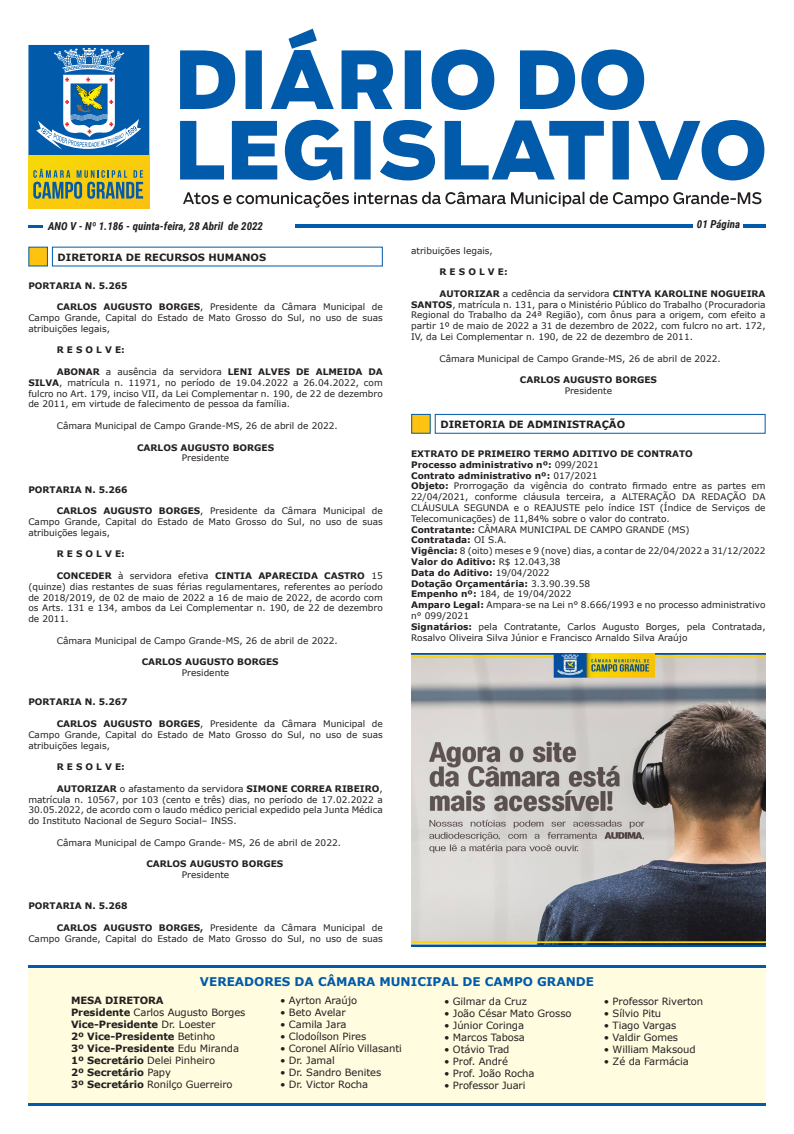
<style>
.page{position:relative;width:794px;height:1134px;background:#fff}
.page>*{position:absolute;margin:0;border:0;box-sizing:border-box;transform-origin:0 0}
.t1{font:700 12px "Verdana";color:#015aaa}
.t2{font:italic 700 11px "Roboto Condensed";color:#231f20}
.t3{font:10px "Verdana";letter-spacing:-.01em;color:#231f20}
.Título_Seção{font:700 10px/12px "Verdana";letter-spacing:-.01em;color:#231f20}
.t4{font:9px/10.8px "Verdana";color:#231f20;text-align:justify}
.t5{font:700 9px "Verdana";color:#231f20}
.s1{font-weight:700}
.s2{font-weight:400}
</style>
<div class="page">
<svg style="left:180px;top:29px;width:584px;height:151px"></svg>
<svg style="left:183px;top:192px;width:578px;height:16px"></svg>
<div style="left:29px;top:155px;width:120px;height:53px;background:#f9ce0c"></div>
<svg style="left:33px;top:169px;width:110px;height:30px"></svg>
<svg style="left:28px;top:45px;width:121px;height:110px;background:#3e80b7"></svg>
<hr style="left:28px;top:225px;width:14px;height:3px;background:#015aaa">
<hr style="left:295px;top:224px;width:397px;height:3px;background:#015aaa">
<hr style="left:743px;top:224px;width:22px;height:3px;background:#015aaa">
<div style="left:28px;top:965px;width:737px;height:138px;background:#fffce0"></div>
<hr style="left:28px;top:965px;width:737px;height:3px;background:#015aaa">
<hr style="left:28px;top:1103px;width:737px;height:3px;background:#015aaa">
<div style="left:28px;top:247px;width:20px;height:19px;background:#fec210"></div>
<div style="left:411px;top:414px;width:20px;height:20px;background:#fec210;border:1px solid #015aaa"></div>
<div style="left:435px;top:414px;width:330px;height:20px;background:#fff;border:1px solid #015aaa"></div>
<img style="left:411px;top:653px;width:354px;height:294px">
<p class="t2" style="left:48px;top:218px;width:216px">ANO V - Nº 1.186 - quinta-feira, 28 Abril de 2022</p>
<p class="t2" style="left:697px;top:216px;width:45px">01 Página</p>
<p class="Título_Seção" style="left:58px;top:251px;width:210px">DIRETORIA DE RECURSOS HUMANOS</p>
<p class="t5" style="left:28px;top:279px;width:101px">PORTARIA N. 5.265</p>
<p class="t4" style="left:28px;top:301px;width:356px;text-indent:28px"><span class="s1">CARLOS AUGUSTO BORGES</span>, Presidente da Câmara Municipal de Campo Grande, Capital do Estado de Mato Grosso do Sul, no uso de suas atribuições legais,</p>
<p class="t5" style="left:57px;top:344px;width:70px">R E S O L V E:</p>
<p class="t4" style="left:28px;top:366px;width:356px;text-indent:28px"><span class="s1">ABONAR</span> a ausência da servidora <span class="s1">LENI ALVES DE ALMEIDA DA SILVA</span>, matrícula n. 11971, no período de 19.04.2022 a 26.04.2022, com fulcro no Art. 179, inciso VII, da Lei Complementar n. 190, de 22 de dezembro de 2011, em virtude de falecimento de pessoa da família.</p>
<p class="t4" style="left:57px;top:420px;width:283px">Câmara Municipal de Campo Grande-MS, 26 de abril de 2022.</p>
<p class="t5" style="left:137px;top:441px;width:138px">CARLOS AUGUSTO BORGES</p>
<p class="t4" style="left:182px;top:453px;width:49px">Presidente</p>
<p class="t5" style="left:28px;top:483px;width:101px">PORTARIA N. 5.266</p>
<p class="t4" style="left:28px;top:505px;width:356px;text-indent:28px"><span class="s1">CARLOS AUGUSTO BORGES</span>, Presidente da Câmara Municipal de Campo Grande, Capital do Estado de Mato Grosso do Sul, no uso de suas atribuições legais,</p>
<p class="t5" style="left:57px;top:548px;width:70px">R E S O L V E:</p>
<p class="t4" style="left:28px;top:570px;width:356px;text-indent:28px"><span class="s1">CONCEDER</span> à servidora efetiva <span class="s1">CINTIA APARECIDA CASTRO</span> 15 (quinze) dias restantes de suas férias regulamentares, referentes ao período de 2018/2019, de 02 de maio de 2022 a 16 de maio de 2022, de acordo com os Arts. 131 e 134, ambos da Lei Complementar n. 190, de 22 de dezembro de 2011.</p>
<p class="t4" style="left:57px;top:635px;width:283px">Câmara Municipal de Campo Grande-MS, 26 de abril de 2022.</p>
<p class="t5" style="left:142px;top:656px;width:138px">CARLOS AUGUSTO BORGES</p>
<p class="t4" style="left:182px;top:667px;width:49px">Presidente</p>
<p class="t5" style="left:28px;top:696px;width:101px">PORTARIA N. 5.267</p>
<p class="t4" style="left:28px;top:718px;width:356px;text-indent:28px"><span class="s1">CARLOS AUGUSTO BORGES</span>, Presidente da Câmara Municipal de Campo Grande, Capital do Estado de Mato Grosso do Sul, no uso de suas atribuições legais,</p>
<p class="t5" style="left:57px;top:760px;width:70px">R E S O L V E:</p>
<p class="t4" style="left:28px;top:783px;width:356px;text-indent:28px"><span class="s1">AUTORIZAR</span> o afastamento da servidora <span class="s1">SIMONE CORREA RIBEIRO</span>, matrícula n. 10567, por 103 (cento e três) dias, no período de 17.02.2022 a 30.05.2022, de acordo com o laudo médico pericial expedido pela Junta Médica do Instituto Nacional de Seguro Social– INSS.</p>
<p class="t4" style="left:57px;top:837px;width:286px">Câmara Municipal de Campo Grande- MS, 26 de abril de 2022.</p>
<p class="t5" style="left:146px;top:858px;width:138px">CARLOS AUGUSTO BORGES</p>
<p class="t4" style="left:182px;top:869px;width:49px">Presidente</p>
<p class="t5" style="left:28px;top:900px;width:101px">PORTARIA N. 5.268</p>
<p class="t4" style="left:28px;top:922px;width:356px;text-align:right"><span class="s1">CARLOS AUGUSTO BORGES,</span> Presidente da Câmara Municipal de<br>Campo Grande, Capital do Estado de Mato Grosso do Sul, no uso de suas</p>
<p class="t4" style="left:411px;top:245px;width:83px">atribuições legais,</p>
<p class="t5" style="left:439px;top:265px;width:70px">R E S O L V E:</p>
<p class="t4" style="left:411px;top:288px;width:356px;text-indent:28px"><span class="s1">AUTORIZAR</span> a cedência da servidora <span class="s1">CINTYA KAROLINE NOGUEIRA SANTOS</span>, matrícula n. 131, para o Ministério Público do Trabalho (Procuradoria Regional do Trabalho da 24ª Região), com ônus para a origem, com efeito a partir 1º de maio de 2022 a 31 de dezembro de 2022, com fulcro no art. 172, IV, da Lei Complementar n. 190, de 22 de dezembro de 2011.</p>
<p class="t4" style="left:439px;top:353px;width:283px">Câmara Municipal de Campo Grande-MS, 26 de abril de 2022.</p>
<p class="t5" style="left:520px;top:373px;width:138px">CARLOS AUGUSTO BORGES</p>
<p class="t4" style="left:565px;top:385px;width:49px">Presidente</p>
<p class="Título_Seção" style="left:440px;top:418px;width:186px">DIRETORIA DE ADMINISTRAÇÃO</p>
<p class="t5" style="left:411px;top:447px;width:283px">EXTRATO DE PRIMEIRO TERMO ADITIVO DE CONTRATO</p>
<p class="t5" style="left:411px;top:458px;width:189px">Processo administrativo nº: <span class="s2">099/2021</span></p>
<p class="t5" style="left:411px;top:469px;width:188px">Contrato administrativo nº: <span class="s2">017/2021</span></p>
<p class="t4" style="left:411px;top:481px;width:356px"><span class="s1">Objeto:</span> Prorrogação da vigência do contrato firmado entre as partes em 22/04/2021, conforme cláusula terceira, a ALTERAÇÃO DA REDAÇÃO DA CLÁUSULA SEGUNDA e o REAJUSTE pelo índice IST (Índice de Serviços de Telecomunicações) de 11,84% sobre o valor do contrato.</p>
<p class="t4" style="left:411px;top:524px;width:280px"><span class="s1">Contratante:</span> CÂMARA MUNICIPAL DE CAMPO GRANDE (MS)</p>
<p class="t5" style="left:411px;top:534px;width:97px">Contratada: <span class="s2">OI S.A.</span></p>
<p class="t4" style="left:411px;top:545px;width:356px"><span class="s1">Vigência:</span> 8 (oito) meses e 9 (nove) dias, a contar de 22/04/2022 a 31/12/2022</p>
<p class="t5" style="left:411px;top:555px;width:151px">Valor do Aditivo: <span class="s2">R$ 12.043,38</span></p>
<p class="t5" style="left:411px;top:566px;width:140px">Data do Aditivo: <span class="s2">19/04/2022</span></p>
<p class="t5" style="left:411px;top:577px;width:180px">Dotação Orçamentária: <span class="s2">3.3.90.39.58</span></p>
<p class="t4" style="left:411px;top:589px;width:162px"><span class="s1">Empenho nº:</span> 184, de 19/04/2022</p>
<p class="t4" style="left:411px;top:599px;width:356px"><span class="s1">Amparo Legal:</span> Ampara-se na Lei n° 8.666/1993 e no processo administrativo n° 099/2021</p>
<p class="t4" style="left:411px;top:621px;width:356px"><span class="s1">Signatários:</span> pela Contratante, Carlos Augusto Borges, pela Contratada,<br>Rosalvo Oliveira Silva Júnior e Francisco Arnaldo Silva Araújo</p>
<h1 class="t1" style="left:200px;top:973px;width:395px">VEREADORES DA CÂMARA MUNICIPAL DE CAMPO GRANDE</h1>
<p class="Título_Seção" style="left:71px;top:994px;width:176px">MESA DIRETORA<br>Presidente <span class="s2">Carlos Augusto Borges<br></span>Vice-Presidente <span class="s2">Dr. Loester<br></span>2º Vice-Presidente <span class="s2">Betinho<br></span>3º Vice-Presidente <span class="s2">Edu Miranda<br></span>1º Secretário <span class="s2">Delei Pinheiro<br></span>2º Secretário <span class="s2">Papy<br></span>3º Secretário <span class="s2">Ronilço Guerreiro</span></p>
<p class="t3" style="left:280px;top:994px;width:78px">• Ayrton Araújo</p>
<p class="t3" style="left:444px;top:994px;width:84px">• Gilmar da Cruz</p>
<p class="t3" style="left:444px;top:1006px;width:129px">• João César Mato Grosso</p>
<p class="t3" style="left:444px;top:1018px;width:81px">• Júnior Coringa</p>
<p class="t3" style="left:444px;top:1030px;width:82px">• Marcos Tabosa</p>
<p class="t3" style="left:444px;top:1042px;width:67px">• Otávio Trad</p>
<p class="t3" style="left:444px;top:1054px;width:65px">• Prof. André</p>
<p class="t3" style="left:444px;top:1066px;width:92px">• Prof. João Rocha</p>
<p class="t3" style="left:444px;top:1078px;width:83px">• Professor Juari</p>
<p class="t3" style="left:280px;top:1006px;width:67px">• Beto Avelar</p>
<p class="t3" style="left:280px;top:1018px;width:68px">• Camila Jara</p>
<p class="t3" style="left:280px;top:1030px;width:88px">• Clodoílson Pires</p>
<p class="t3" style="left:280px;top:1042px;width:123px">• Coronel Alírio Villasanti</p>
<p class="t3" style="left:280px;top:1054px;width:56px">• Dr. Jamal</p>
<p class="t3" style="left:280px;top:1066px;width:103px">• Dr. Sandro Benites</p>
<p class="t3" style="left:280px;top:1078px;width:89px">• Dr. Victor Rocha</p>
<p class="t3" style="left:604px;top:994px;width:101px">• Professor Riverton</p>
<p class="t3" style="left:604px;top:1006px;width:59px">• Sílvio Pitu</p>
<p class="t3" style="left:604px;top:1018px;width:74px">• Tiago Vargas</p>
<p class="t3" style="left:604px;top:1030px;width:76px">• Valdir Gomes</p>
<p class="t3" style="left:604px;top:1042px;width:93px">• William Maksoud</p>
<p class="t3" style="left:604px;top:1054px;width:86px">• Zé da Farmácia</p>
</div>
